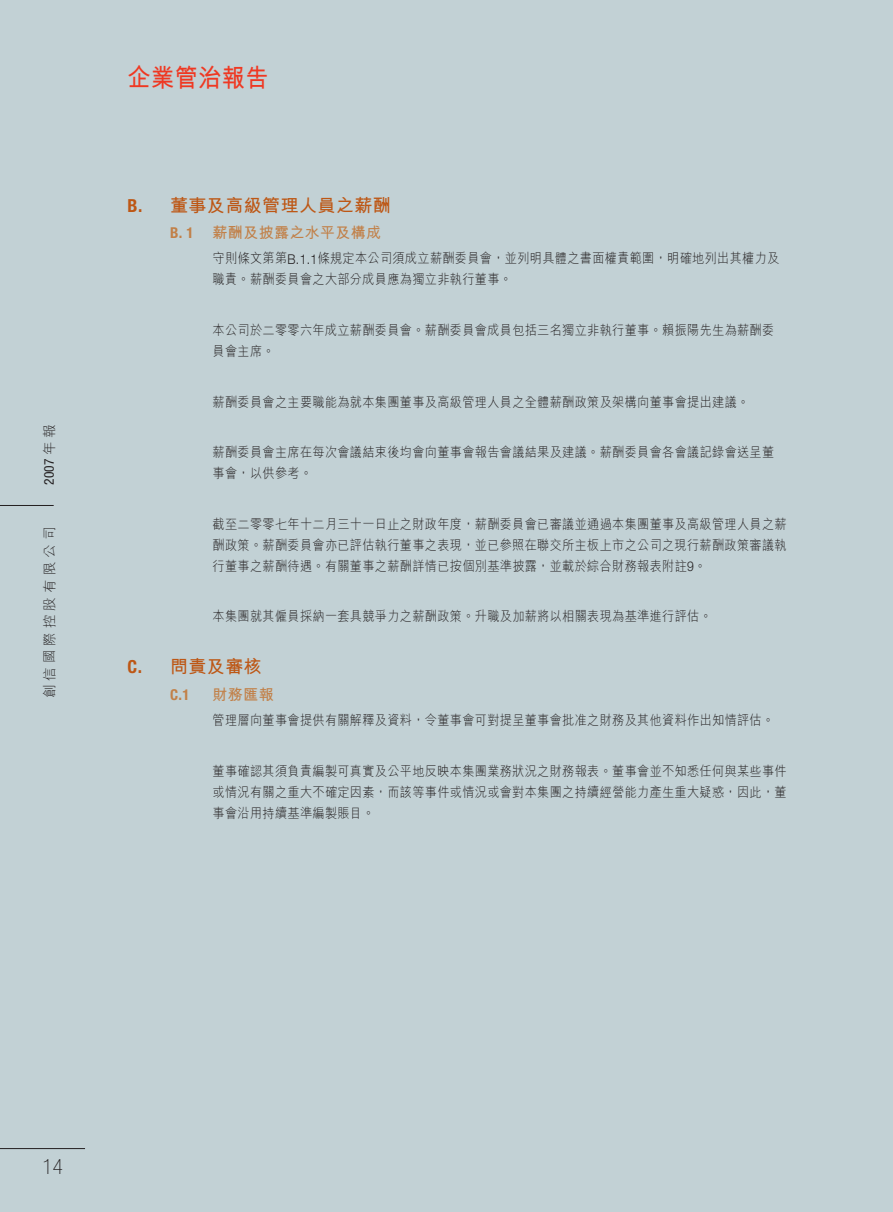
<style>
.page{position:relative;width:893px;height:1212px;background:#c2d1d5}
.page>*{position:absolute;margin:0;border:0;box-sizing:border-box;transform-origin:0 0}
.t1{font:700 25.5px "M Hei HK";letter-spacing:.03em;color:#ef3822;scale:.9 1}
.t2{font:100 condensed 21px "Helvetica Neue LT Std";color:#231f20}
.t3{font:700 18px "M Hei HK";letter-spacing:.025em;color:#bd5715}
.t4{font:700 15px "M Hei HK";letter-spacing:.025em;color:#c18048}
.t5{font:700 condensed 15px "Helvetica Neue LT Std";color:#c18048}
.t6{font:300 13.5px/21px "M Hei HK";letter-spacing:.03em;color:#231f20;scale:.9 1}
.t7{font:300 13.5px "M Hei HK";letter-spacing:.3em;color:#231f20}
.t8{font:condensed 13.5px "Helvetica Neue LT Std";color:#231f20}
.s1{font-family:"M Hei HK";font-weight:300;font-stretch:normal}
.s2{font-family:"Helvetica Neue LT Std";font-stretch:condensed}
.s3{font-family:"Helvetica Neue LT Std"}
</style>
<div class="page">
<hr style="left:0;top:1148px;width:85px;height:1px;background:#231f20">
<hr style="left:0;top:505px;width:54px;height:1px;background:#231f20">
<p class="t8" style="left:41px;top:485px;width:62px;rotate:-90deg">2007 <span class="s1">年報</span></p>
<p class="t7" style="left:40px;top:698px;width:173px;rotate:-90deg">創信國際控股有限公司</p>
<p class="t1" style="left:128px;top:59px;width:158px">企業管治報告</p>
<p class="t3" style="left:128px;top:192px;width:265px"><span class="s2">B.</span> 董事及高級管理人員之薪酬</p>
<p class="t5" style="left:170px;top:224px;width:25px">B. 1</p>
<p class="t4" style="left:213px;top:222px;width:170px">薪酬及披露之水平及構成</p>
<p class="t6" style="left:213px;top:247px;width:631px">守則條文第第<span class="s3">B.1.1</span>條規定本公司須成立薪酬委員會，並列明具體之書面權責範圍，明確地列出其權力及職責。薪酬委員會之大部分成員應為獨立非執行董事。</p>
<p class="t6" style="left:213px;top:319px;width:626px">本公司於二零零六年成立薪酬委員會。薪酬委員會成員包括三名獨立非執行董事。賴振陽先生為薪酬委員會主席。</p>
<p class="t6" style="left:213px;top:390px;width:598px">薪酬委員會之主要職能為就本集團董事及高級管理人員之全體薪酬政策及架構向董事會提出建議。</p>
<p class="t6" style="left:213px;top:441px;width:626px">薪酬委員會主席在每次會議結束後均會向董事會報告會議結果及建議。薪酬委員會各會議記錄會送呈董事會，以供參考。</p>
<p class="t6" style="left:213px;top:512px;width:639px;text-align:justify">截至二零零七年十二月三十一日止之財政年度，薪酬委員會已審議並通過本集團董事及高級管理人員之薪酬政策。薪酬委員會亦已評估執行董事之表現，並已參照在聯交所主板上市之公司之現行薪酬政策審議執行董事之薪酬待遇。有關董事之薪酬詳情已按個別基準披露，並載於綜合財務報表附註<span class="s3">9</span>。</p>
<p class="t6" style="left:213px;top:605px;width:556px">本集團就其僱員採納一套具競爭力之薪酬政策。升職及加薪將以相關表現為基準進行評估。</p>
<p class="t3" style="left:128px;top:653px;width:136px"><span class="s2">C.</span> 問責及審核</p>
<p class="t5" style="left:170px;top:685px;width:21px">C.1</p>
<p class="t4" style="left:213px;top:683px;width:63px">財務匯報</p>
<p class="t6" style="left:213px;top:709px;width:626px">管理層向董事會提供有關解釋及資料，令董事會可對提呈董事會批准之財務及其他資料作出知情評估。</p>
<p class="t6" style="left:213px;top:759px;width:639px;text-align:justify">董事確認其須負責編製可真實及公平地反映本集團業務狀況之財務報表。董事會並不知悉任何與某些事件或情況有關之重大不確定因素，而該等事件或情況或會對本集團之持續經營能力產生重大疑惑，因此，董事會沿用持續基準編製賬目。</p>
<p class="t2" style="left:43px;top:1155px;width:22px">14</p>
</div>
